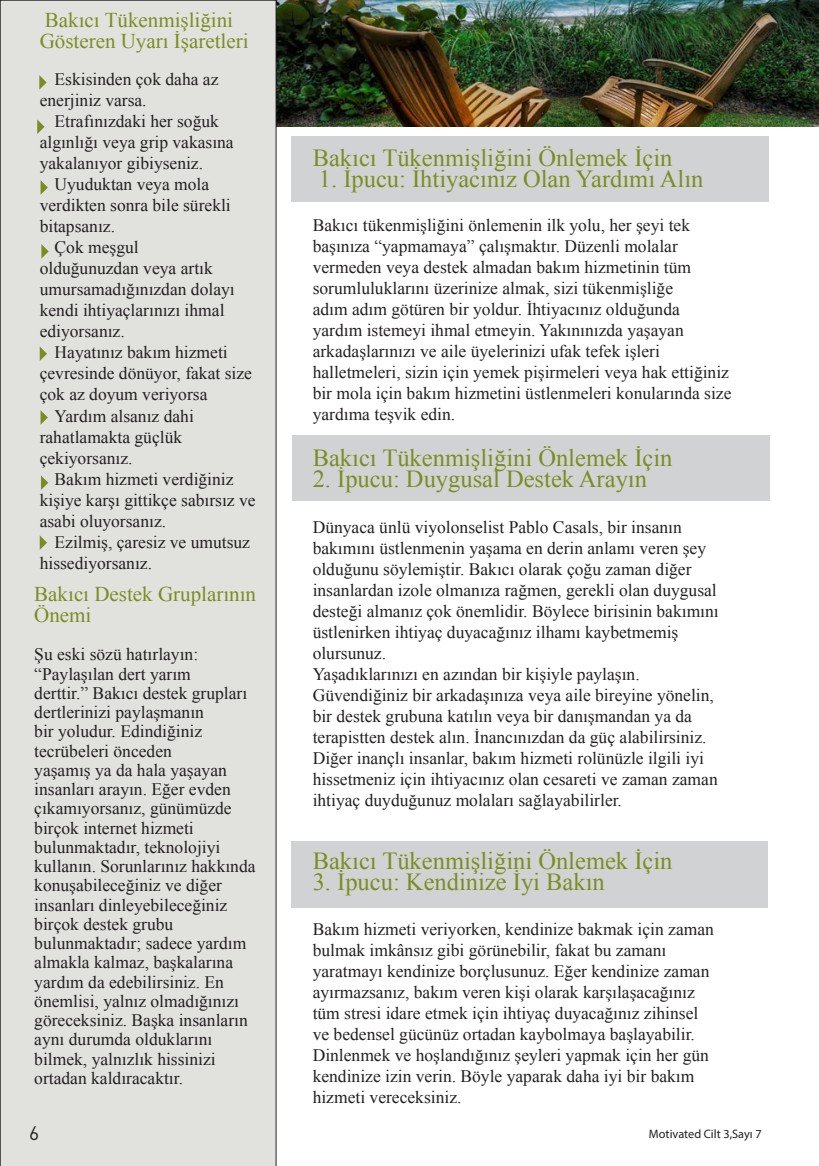
<style>
.page{position:relative;width:819px;height:1166px;background:#fff}
.page>*{position:absolute;margin:0;border:0;box-sizing:border-box;transform-origin:0 0}
.Qualities_to_Cultiva{font:24.5px "Times New Roman";color:#7b8d22}
.Qualities_to_Cultiva-2{font:21px/21px "Times New Roman";color:#7b8d22}
.t1{font:19.25px "DIN Pro";color:#231f20}
.Qualities_to_Cultiva-3{font:17.5px/21px "Times New Roman";color:#231f20}
.t2{font:12.25px "Myriad Pro";color:#231f20}
</style>
<div class="page">
<img style="left:276px;top:0;width:543px;height:126px">
<div style="left:291px;top:841px;width:476px;height:67px;background:#d1d2d4"></div>
<div style="left:292px;top:435px;width:477px;height:66px;background:#d1d2d4"></div>
<div style="left:291px;top:136px;width:477px;height:66px;background:#d1d2d4"></div>
<div style="left:0;top:0;width:276px;height:1166px;background:#e1e1de"></div>
<svg style="left:39px;top:75px;width:8px;height:15px"></svg>
<svg style="left:41px;top:180px;width:7px;height:15px"></svg>
<svg style="left:41px;top:244px;width:8px;height:15px"></svg>
<svg style="left:40px;top:535px;width:7px;height:15px"></svg>
<svg style="left:40px;top:346px;width:7px;height:15px"></svg>
<svg style="left:41px;top:410px;width:7px;height:15px"></svg>
<svg style="left:41px;top:475px;width:7px;height:15px"></svg>
<svg style="left:37px;top:119px;width:8px;height:15px"></svg>
<p class="Qualities_to_Cultiva-2" style="left:40px;top:9px;width:210px">Bakıcı Tükenmişliğini<br>Gösteren Uyarı İşaretleri</p>
<p class="Qualities_to_Cultiva-3" style="left:40px;top:69px;width:180px;text-indent:15px">Eskisinden çok daha az enerjiniz varsa.</p>
<p class="Qualities_to_Cultiva-3" style="left:40px;top:111px;width:195px;text-indent:15px">Etrafınızdaki her soğuk algınlığı veya grip vakasına yakalanıyor gibiyseniz.</p>
<p class="Qualities_to_Cultiva-3" style="left:40px;top:174px;width:193px;text-indent:15px">Uyuduktan veya mola verdikten sonra bile sürekli bitapsanız.</p>
<p class="Qualities_to_Cultiva-3" style="left:40px;top:237px;width:196px;text-indent:15px">Çok meşgul olduğunuzdan veya artık umursamadığınızdan dolayı kendi ihtiyaçlarınızı ihmal ediyorsanız.</p>
<p class="Qualities_to_Cultiva-3" style="left:40px;top:342px;width:214px;text-indent:15px">Hayatınız bakım hizmeti çevresinde dönüyor, fakat size çok az doyum veriyorsa</p>
<p class="Qualities_to_Cultiva-3" style="left:40px;top:405px;width:156px;text-indent:15px">Yardım alsanız dahi rahatlamakta güçlük çekiyorsanız.</p>
<p class="Qualities_to_Cultiva-3" style="left:40px;top:468px;width:217px;text-indent:15px">Bakım hizmeti verdiğiniz kişiye karşı gittikçe sabırsız ve asabi oluyorsanız.</p>
<p class="Qualities_to_Cultiva-3" style="left:40px;top:531px;width:212px;text-indent:15px">Ezilmiş, çaresiz ve umutsuz hissediyorsanız.</p>
<p class="Qualities_to_Cultiva-2" style="left:34px;top:583px;width:223px">Bakıcı Destek Gruplarının<br>Önemi</p>
<p class="Qualities_to_Cultiva-3" style="left:34px;top:644px;width:223px;line-height:19.2px">Şu eski sözü hatırlayın: “Paylaşılan dert yarım<br>derttir.” Bakıcı destek grupları dertlerinizi paylaşmanın<br>bir yoludur. Edindiğiniz tecrübeleri önceden<br>yaşamış ya da hala yaşayan insanları arayın. Eğer evden çıkamıyorsanız, günümüzde birçok internet hizmeti bulunmaktadır, teknolojiyi kullanın. Sorunlarınız hakkında konuşabileceğiniz ve diğer insanları dinleyebileceğiniz birçok destek grubu bulunmaktadır; sadece yardım almakla kalmaz, başkalarına yardım da edebilirsiniz. En önemlisi, yalnız olmadığınızı göreceksiniz. Başka insanların aynı durumda olduklarını bilmek, yalnızlık hissinizi ortadan kaldıracaktır.</p>
<p class="Qualities_to_Cultiva" style="left:313px;top:141px;width:361px">Bakıcı Tükenmişliğini Önlemek İçin</p>
<p class="Qualities_to_Cultiva" style="left:319px;top:162px;width:386px">1. İpucu: İhtiyacınız Olan Yardımı Alın</p>
<p class="Qualities_to_Cultiva-3" style="left:313px;top:214px;width:420px">Bakıcı tükenmişliğini önlemenin ilk yolu, her şeyi tek başınıza “yapmamaya” çalışmaktır. Düzenli molalar vermeden veya destek almadan bakım hizmetinin tüm sorumluluklarını üzerinize almak, sizi tükenmişliğe<br>adım adım götüren bir yoldur. İhtiyacınız olduğunda yardım istemeyi ihmal etmeyin. Yakınınızda yaşayan arkadaşlarınızı ve aile üyelerinizi ufak tefek işleri halletmeleri, sizin için yemek pişirmeleri veya hak ettiğiniz bir mola için bakım hizmetini üstlenmeleri konularında size yardıma teşvik edin.</p>
<p class="Qualities_to_Cultiva" style="left:313px;top:441px;width:361px">Bakıcı Tükenmişliğini Önlemek İçin</p>
<p class="Qualities_to_Cultiva" style="left:313px;top:462px;width:336px">2. İpucu: Duygusal Destek Arayın</p>
<p class="Qualities_to_Cultiva-3" style="left:313px;top:517px;width:407px">Dünyaca ünlü viyolonselist Pablo Casals, bir insanın bakımını üstlenmenin yaşama en derin anlamı veren şey olduğunu söylemiştir. Bakıcı olarak çoğu zaman diğer insanlardan izole olmanıza rağmen, gerekli olan duygusal desteği almanız çok önemlidir. Böylece birisinin bakımını üstlenirken ihtiyaç duyacağınız ilhamı kaybetmemiş olursunuz.</p>
<p class="Qualities_to_Cultiva-3" style="left:313px;top:664px;width:406px">Yaşadıklarınızı en azından bir kişiyle paylaşın.<br>Güvendiğiniz bir arkadaşınıza veya aile bireyine yönelin, bir destek grubuna katılın veya bir danışmandan ya da terapistten destek alın. İnancınızdan da güç alabilirsiniz.<br>Diğer inançlı insanlar, bakım hizmeti rolünüzle ilgili iyi hissetmeniz için ihtiyacınız olan cesareti ve zaman zaman ihtiyaç duyduğunuz molaları sağlayabilirler.</p>
<p class="Qualities_to_Cultiva" style="left:313px;top:845px;width:361px">Bakıcı Tükenmişliğini Önlemek İçin</p>
<p class="Qualities_to_Cultiva" style="left:313px;top:866px;width:293px">3. İpucu: Kendinize İyi Bakın</p>
<p class="Qualities_to_Cultiva-3" style="left:313px;top:918px;width:402px">Bakım hizmeti veriyorken, kendinize bakmak için zaman bulmak imkânsız gibi görünebilir, fakat bu zamanı yaratmayı kendinize borçlusunuz. Eğer kendinize zaman ayırmazsanız, bakım veren kişi olarak karşılaşacağınız tüm stresi idare etmek için ihtiyaç duyacağınız zihinsel ve bedensel gücünüz ortadan kaybolmaya başlayabilir.<br>Dinlenmek ve hoşlandığınız şeyleri yapmak için her gün kendinize izin verin. Böyle yaparak daha iyi bir bakım hizmeti vereceksiniz.</p>
<p class="t1" style="left:29px;top:1119px;width:12px">6</p>
<p class="t2" style="left:649px;top:1126px;width:114px">Motivated Cilt 3,Sayı 7</p>
</div>
